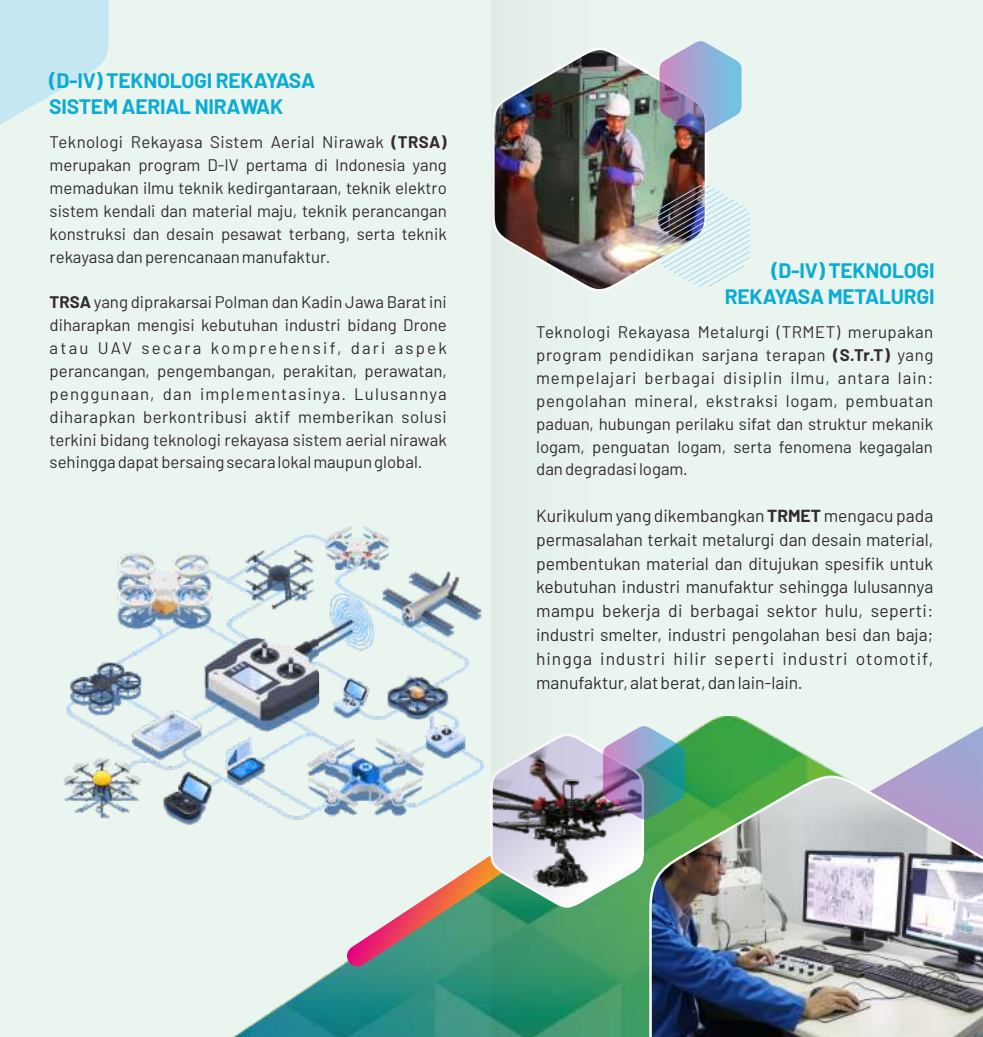
<style>
.page{position:relative;width:983px;height:1037px;background:#fff}
.page>*{position:absolute;margin:0;border:0;box-sizing:border-box;transform-origin:0 0}
.t1{font:700 21px/25.7px "Barlow";letter-spacing:-.01em;color:#0bacd4}
.t2{font:17.5px/23.8px "Barlow";color:#332c2b;text-align:justify}
.t3{font:16.8px/22.9px "Barlow";color:#332c2b;text-align:justify}
.s1{font-weight:700}
</style>
<div class="page">
<div style="left:0;top:0;width:982px;height:1037px;background:#ebf5f0"></div>
<div style="left:839px;top:697px;width:143px;height:19px;background:#ebf5f0"></div>
<img style="left:78px;top:716px;width:904px;height:321px">
<div style="left:0;top:0;width:109px;height:134px;background:#a0d9f6;opacity:.5"></div>
<img style="left:648px;top:770px;width:334px;height:267px">
<img style="left:610px;top:44px;width:98px;height:249px">
<img style="left:634px;top:169px;width:137px;height:134px">
<img style="left:345px;top:726px;width:340px;height:242px">
<img style="left:50px;top:504px;width:441px;height:346px">
<img style="left:659px;top:41px;width:82px;height:93px">
<img style="left:491px;top:0;width:119px;height:1037px">
<p class="t1" style="left:49px;top:67px;width:267px">(D-IV) TEKNOLOGI REKAYASA<br>SISTEM AERIAL NIRAWAK</p>
<p class="t3" style="left:50px;top:130px;width:398px">Teknologi Rekayasa Sistem Aerial Nirawak <span class="s1">(TRSA) </span>merupakan program D-IV pertama di Indonesia yang memadukan ilmu teknik kedirgantaraan, teknik elektro sistem kendali dan material maju, teknik perancangan konstruksi dan desain pesawat terbang, serta teknik rekayasa dan perencanaan manufaktur.</p>
<p class="t3" style="left:50px;top:290px;width:398px"><span class="s1">TRSA</span> yang diprakarsai Polman dan Kadin Jawa Barat ini diharapkan mengisi kebutuhan industri bidang Drone atau UAV secara komprehensif, dari aspek perancangan, pengembangan, perakitan, perawatan, penggunaan, dan implementasinya. Lulusannya diharapkan berkontribusi aktif memberikan solusi terkini bidang teknologi rekayasa sistem aerial nirawak sehingga dapat bersaing secara lokal maupun global.</p>
<p class="t1" style="left:724px;top:257px;width:211px;text-align:right">(D-IV) TEKNOLOGI<br>REKAYASA METALURGI</p>
<p class="t3" style="left:536px;top:320px;width:398px">Teknologi Rekayasa Metalurgi (TRMET) merupakan program pendidikan sarjana terapan <span class="s1">(S.Tr.T)</span> yang mempelajari berbagai disiplin ilmu, antara lain: pengolahan mineral, ekstraksi logam, pembuatan paduan, hubungan perilaku sifat dan struktur mekanik logam, penguatan logam, serta fenomena kegagalan dan degradasi logam.</p>
<p class="t2" style="left:536px;top:503px;width:398px">Kurikulum yang dikembangkan <span class="s1">TRMET</span> mengacu pada permasalahan terkait metalurgi dan desain material, pembentukan material dan ditujukan spesifik untuk kebutuhan industri manufaktur sehingga lulusannya mampu bekerja di berbagai sektor hulu, seperti: industri smelter, industri pengolahan besi dan baja; hingga industri hilir seperti industri otomotif, manufaktur, alat berat, dan lain-lain.</p>
</div>
